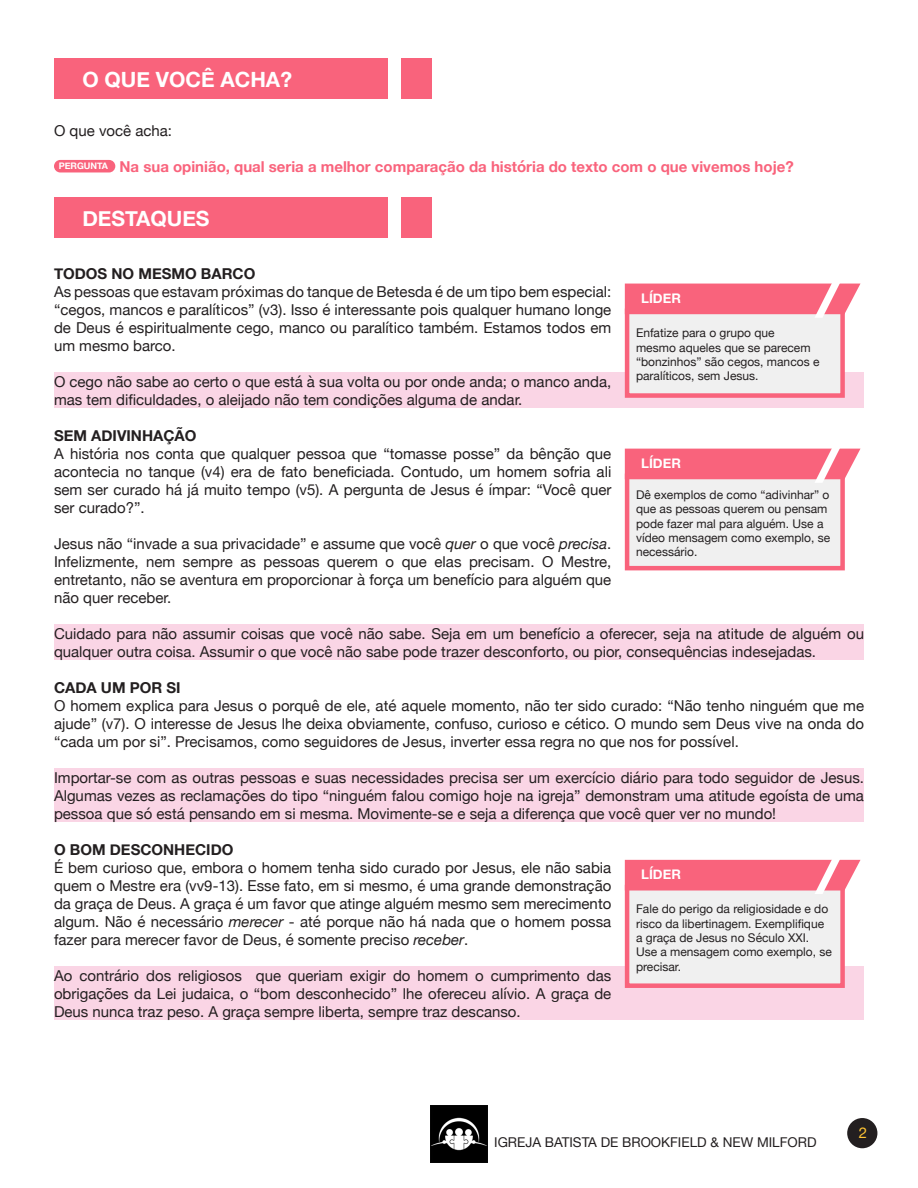
<style>
.page{position:relative;width:918px;height:1188px;background:#fff}
.page>*{position:absolute;margin:0;border:0;box-sizing:border-box;transform-origin:0 0}
.t1{font:700 21px "Helvetica Neue";color:#fff}
.t2{font:15px/18px "Helvetica Neue";color:#231f20;text-align:justify}
.t3{font:700 15px "Helvetica Neue";color:#f9637c}
.t4{font:700 15px "Helvetica Neue";color:#231f20}
.t5{font:15px "Helvetica Neue";color:#fec434}
.t6{font:13.5px "Helvetica Neue";color:#231f20}
.t7{font:700 13.2px "Helvetica Neue";color:#fff}
.t8{font:12px/14.4px "Helvetica Neue";color:#231f20}
.t9{font:700 9px "Helvetica Neue";color:#fff}
.s1{font-style:italic}
</style>
<div class="page">
<div style="left:847px;top:1118px;width:30px;height:30px;background:#231f20;border-radius:50%"></div>
<img style="left:431px;top:1106px;width:56px;height:56px">
<div style="left:54px;top:372px;width:810px;height:36px;background:#fad5e5"></div>
<div style="left:54px;top:624px;width:810px;height:36px;background:#fad5e5"></div>
<div style="left:54px;top:768px;width:810px;height:54px;background:#fad5e5"></div>
<div style="left:54px;top:966px;width:810px;height:54px;background:#fad5e5"></div>
<div style="left:54px;top:160px;width:61px;height:12px;background:#f9637c;border-radius:6px"></div>
<div style="left:54px;top:198px;width:378px;height:40px;background:#f9637c"></div>
<div style="left:388px;top:193px;width:12px;height:50px;background:#fff"></div>
<div style="left:627px;top:887px;width:216px;height:99px;background:#f0f0f0"></div>
<div style="left:625px;top:885px;width:220px;height:103px;border:4px solid #f9637c"></div>
<svg style="left:625px;top:859px;width:236px;height:35px;background:#f87d92"></svg>
<div style="left:627px;top:311px;width:216px;height:85px;background:#f0f0f0"></div>
<div style="left:625px;top:308px;width:220px;height:90px;border:4px solid #f9637c"></div>
<svg style="left:625px;top:283px;width:236px;height:35px;background:#f87d92"></svg>
<div style="left:627px;top:476px;width:216px;height:92px;background:#f0f0f0"></div>
<div style="left:625px;top:474px;width:220px;height:96px;border:4px solid #f9637c"></div>
<svg style="left:625px;top:448px;width:236px;height:35px;background:#f87d92"></svg>
<div style="left:54px;top:59px;width:378px;height:40px;background:#f9637c"></div>
<div style="left:388px;top:54px;width:12px;height:50px;background:#fff"></div>
<p class="t1" style="left:82px;top:63px;width:211px">O QUE VOCÊ ACHA?</p>
<p class="t2" style="left:54px;top:122px;width:120px">O que você acha:</p>
<p class="t9" style="left:59px;top:159px;width:51px">PERGUNTA</p>
<p class="t3" style="left:120px;top:155px;width:676px">Na sua opinião, qual seria a melhor comparação da história do texto com o que vivemos hoje?</p>
<p class="t1" style="left:82px;top:202px;width:129px">DESTAQUES</p>
<p class="t4" style="left:54px;top:262px;width:203px">TODOS NO MESMO BARCO</p>
<p class="t2" style="left:54px;top:283px;width:559px">As pessoas que estavam próximas do tanque de Betesda é de um tipo bem especial: “cegos, mancos e paralíticos” (v3). Isso é interessante pois qualquer humano longe de Deus é espiritualmente cego, manco ou paralítico também. Estamos todos em um mesmo barco.</p>
<p class="t2" style="left:54px;top:373px;width:559px">O cego não sabe ao certo o que está à sua volta ou por onde anda; o manco anda, mas tem dificuldades, o aleijado não tem condições alguma de andar.</p>
<p class="t4" style="left:54px;top:424px;width:144px">SEM ADIVINHAÇÃO</p>
<p class="t2" style="left:54px;top:445px;width:559px">A história nos conta que qualquer pessoa que “tomasse posse” da bênção que acontecia no tanque (v4) era de fato beneficiada. Contudo, um homem sofria ali sem ser curado há já muito tempo (v5). A pergunta de Jesus é ímpar: “Você quer ser curado?”.</p>
<p class="t2" style="left:54px;top:535px;width:559px">Jesus não “invade a sua privacidade” e assume que você <span class="s1">quer</span> o que você <span class="s1">precisa</span>.<br>Infelizmente, nem sempre as pessoas querem o que elas precisam. O Mestre, entretanto, não se aventura em proporcionar à força um benefício para alguém que não quer receber.</p>
<p class="t2" style="left:54px;top:625px;width:812px">Cuidado para não assumir coisas que você não sabe. Seja em um benefício a oferecer, seja na atitude de alguém ou qualquer outra coisa. Assumir o que você não sabe pode trazer desconforto, ou pior, consequências indesejadas.</p>
<p class="t4" style="left:54px;top:676px;width:128px">CADA UM POR SI</p>
<p class="t2" style="left:54px;top:697px;width:812px">O homem explica para Jesus o porquê de ele, até aquele momento, não ter sido curado: “Não tenho ninguém que me ajude” (v7). O interesse de Jesus lhe deixa obviamente, confuso, curioso e cético. O mundo sem Deus vive na onda do “cada um por si”. Precisamos, como seguidores de Jesus, inverter essa regra no que nos for possível.</p>
<p class="t2" style="left:54px;top:769px;width:812px">Importar-se com as outras pessoas e suas necessidades precisa ser um exercício diário para todo seguidor de Jesus.<br>Algumas vezes as reclamações do tipo “ninguém falou comigo hoje na igreja” demonstram uma atitude egoísta de uma pessoa que só está pensando em si mesma. Movimente-se e seja a diferença que você quer ver no mundo!</p>
<p class="t4" style="left:54px;top:838px;width:181px">O BOM DESCONHECIDO</p>
<p class="t2" style="left:54px;top:859px;width:559px">É bem curioso que, embora o homem tenha sido curado por Jesus, ele não sabia quem o Mestre era (vv9-13). Esse fato, em si mesmo, é uma grande demonstração da graça de Deus. A graça é um favor que atinge alguém mesmo sem merecimento algum. Não é necessário <span class="s1">merecer</span> - até porque não há nada que o homem possa fazer para merecer favor de Deus, é somente preciso <span class="s1">receber</span>.</p>
<p class="t2" style="left:54px;top:967px;width:559px">Ao contrário dos religiosos que queriam exigir do homem o cumprimento das obrigações da Lei judaica, o “bom desconhecido” lhe ofereceu alívio. A graça de Deus nunca traz peso. A graça sempre liberta, sempre traz descanso.</p>
<p class="t7" style="left:641px;top:288px;width:41px">LÍDER</p>
<p class="t8" style="left:636px;top:326px;width:185px">Enfatize para o grupo que<br>mesmo aqueles que se parecem “bonzinhos” são cegos, mancos e paralíticos, sem Jesus.</p>
<p class="t7" style="left:641px;top:453px;width:41px">LÍDER</p>
<p class="t8" style="left:636px;top:488px;width:196px">Dê exemplos de como “adivinhar” o que as pessoas querem ou pensam pode fazer mal para alguém. Use a vídeo mensagem como exemplo, se necessário.</p>
<p class="t7" style="left:641px;top:864px;width:41px">LÍDER</p>
<p class="t8" style="left:636px;top:903px;width:197px">Fale do perigo da religiosidade e do risco da libertinagem. Exemplifique a graça de Jesus no Século XXI.<br>Use a mensagem como exemplo, se precisar.</p>
<p class="t6" style="left:494px;top:1132px;width:324px">IGREJA BATISTA DE BROOKFIELD &amp; NEW MILFORD</p>
<p class="t5" style="left:859px;top:1122px;width:10px">2</p>
</div>
